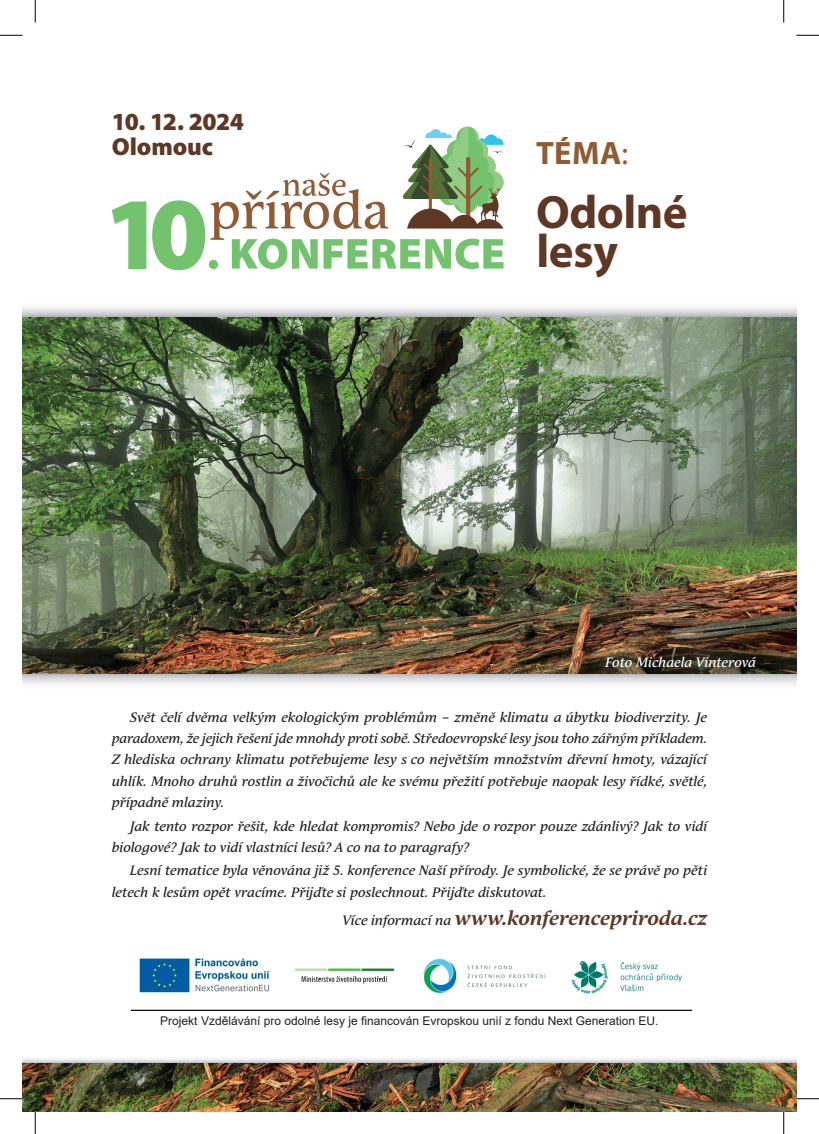
<style>
.page{position:relative;width:819px;height:1134px;background:#fff}
.page>*{position:absolute;margin:0;border:0;box-sizing:border-box;transform-origin:0 0}
.t1{font:700 46.95px/39.5px "Myriad Pro";letter-spacing:-.01em;color:#5f3725}
.t2{font:700 32.4px "Myriad Pro";color:#905a35}
.t3{font:900 24.75px/24.8px "Myriad Pro";letter-spacing:-.005em;color:#5f3725}
.t4{font:italic 700 19.5px "Andulka Text Pro";letter-spacing:-.005em;color:#5f3725}
.t5{font:italic 13.5px/21.3px "Andulka Text Pro";color:#231f20}
.t6{font:italic 13.5px "Andulka Text Pro";letter-spacing:-.005em;color:#fff}
.t7{font:12px "Arial";color:#231f20}
.s1{font-weight:400}
.s2{font-weight:400;font-size:13.5px;color:#231f20}
</style>
<div class="page">
<img style="left:22px;top:307px;width:774px;height:377px">
<img style="left:22px;top:1059px;width:774px;height:52px">
<svg style="left:112px;top:127px;width:391px;height:143px"></svg>
<div style="left:209px;top:260px;width:9px;height:9px;background:#73c26d;border-radius:50%"></div>
<img style="left:130px;top:958px;width:563px;height:53px">
<svg style="left:0;top:35px;width:22px;height:1px"></svg>
<svg style="left:796px;top:35px;width:23px;height:1px"></svg>
<svg style="left:0;top:1098px;width:22px;height:1px"></svg>
<svg style="left:796px;top:1098px;width:23px;height:1px"></svg>
<svg style="left:35px;top:0;width:1px;height:22px"></svg>
<svg style="left:35px;top:1111px;width:1px;height:23px"></svg>
<svg style="left:783px;top:0;width:1px;height:22px"></svg>
<svg style="left:783px;top:1111px;width:1px;height:23px"></svg>
<h3 class="t3" style="left:112px;top:109px;width:134px">10. 12. 2024<br>Olomouc</h3>
<h2 class="t2" style="left:536px;top:132px;width:94px">TÉMA<span class="s1">:</span></h2>
<h1 class="t1" style="left:536px;top:191px;width:153px">Odolné lesy</h1>
<p class="t6" style="left:605px;top:655px;width:152px">Foto Michaela Vinterová</p>
<p class="t5" style="left:112px;top:706px;width:597px;text-align:justify;text-indent:18px">Svět čelí dvěma velkým ekologickým problémům – změně klimatu a úbytku biodiverzity. Je paradoxem, že jejich řešení jde mnohdy proti sobě. Středoevropské lesy jsou toho zářným příkladem.<br>Z hlediska ochrany klimatu potřebujeme lesy s co největším množstvím dřevní hmoty, vázající uhlík. Mnoho druhů rostlin a živočichů ale ke svému přežití potřebuje naopak lesy řídké, světlé, případně mlaziny.</p>
<p class="t5" style="left:112px;top:815px;width:597px;text-indent:18px">Jak tento rozpor řešit, kde hledat kompromis? Nebo jde o rozpor pouze zdánlivý? Jak to vidí biologové? Jak to vidí vlastníci lesů? A co na to paragrafy?</p>
<p class="t5" style="left:112px;top:860px;width:597px;text-indent:18px">Lesní tematice byla věnována již 5. konference Naší přírody. Je symbolické, že se právě po pěti letech k lesům opět vracíme. Přijďte si poslechnout. Přijďte diskutovat.</p>
<h3 class="t4" style="left:342px;top:906px;width:366px"><span class="s2">Více informací na</span> www.konference priroda.cz</h3>
<p class="t7" style="left:160px;top:1012px;width:500px">Projekt Vzdělávání pro odolné lesy je financován Evropskou unií z fondu Next Generation EU.</p>
</div>
